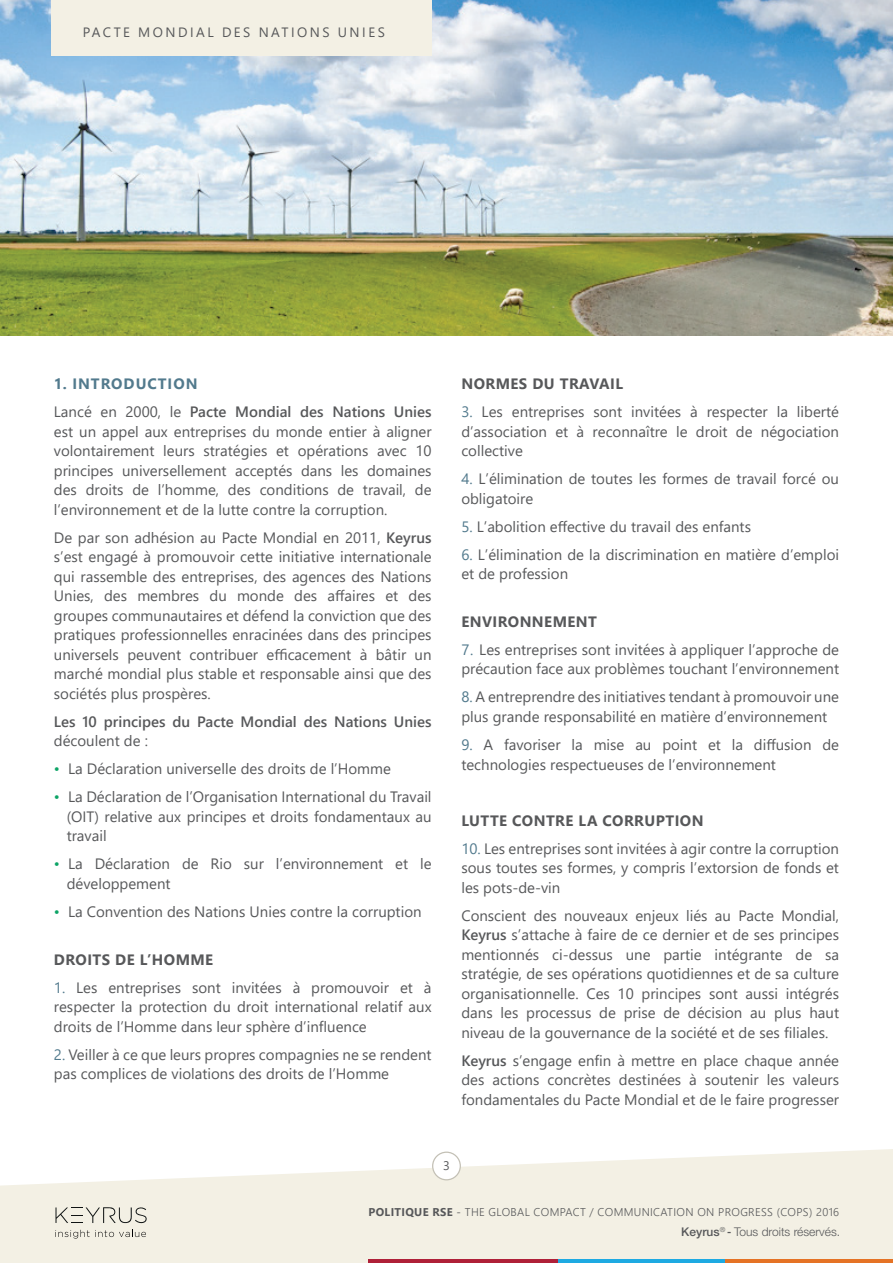
<style>
.page{position:relative;width:893px;height:1263px;background:#fff}
.page>*{position:absolute;margin:0;border:0;box-sizing:border-box;transform-origin:0 0}
.t1{font:15px/19.5px "Segoe UI";color:#57585a;text-align:justify}
.t2{font:600 15px/28px "Segoe UI";color:#57585a}
.t3{font:700 15px "Segoe UI";letter-spacing:.03em;color:#57585a}
.t4{font:13.5px "Segoe UI";letter-spacing:.185em;color:#57585a}
.t5{font:12.45px "Segoe UI";color:#57585a}
.t6{font:300 12px "Helvetica Neue LT Pro";color:#57585a}
.t7{font:300 11.25px "Segoe UI";letter-spacing:.03em;color:#57585a}
.s1{font-weight:700;color:#527a8d}
.s2{font-weight:400}
.s3{font-weight:600}
.s4{color:#0da466}
.s5{color:#527a8d}
.s6{font-weight:700}
.s7{font-weight:500}
.s8{font-weight:500;font-stretch:condensed}
</style>
<div class="page">
<img style="left:0;top:0;width:893px;height:336px">
<div style="left:51px;top:0;width:381px;height:55px;background:#f3f0e4"></div>
<svg style="left:0;top:1149px;width:893px;height:114px;fill:#f3f0e4"></svg>
<svg style="left:56px;top:1207px;width:91px;height:17px;background:#d2d0c6"></svg>
<svg style="left:55px;top:1230px;width:91px;height:8px"></svg>
<hr style="left:368px;top:1259px;width:190px;height:4px;background:#af2038">
<hr style="left:558px;top:1259px;width:167px;height:4px;background:#1eaae2">
<hr style="left:725px;top:1259px;width:168px;height:4px;background:#e57325">
<div style="left:433px;top:1152px;width:27px;height:28px;background:#fff;border-radius:50%"></div>
<div style="left:432px;top:1151px;width:29px;height:29px;border:1px solid #c3c0b5;border-radius:50%"></div>
<p class="t4" style="left:83px;top:22px;width:304px">PACTE MONDIAL DES NATIONS UNIES</p>
<p class="t2" style="left:54px;top:370px;width:379px"><span class="s1">1. INTRODUCTION<br></span><span class="s2">Lancé en 2000, le</span> Pacte Mondial des Nations Unies</p>
<p class="t1" style="left:54px;top:421px;width:379px">est un appel aux entreprises du monde entier à aligner volontairement leurs stratégies et opérations avec 10 principes universellement acceptés dans les domaines des droits de l’homme, des conditions de travail, de l’environnement et de la lutte contre la corruption.</p>
<p class="t1" style="left:54px;top:527px;width:379px">De par son adhésion au Pacte Mondial en 2011, <span class="s3">Keyrus </span>s’est engagé à promouvoir cette initiative internationale qui rassemble des entreprises, des agences des Nations Unies, des membres du monde des affaires et des groupes communautaires et défend la conviction que des pratiques professionnelles enracinées dans des principes universels peuvent contribuer efficacement à bâtir un marché mondial plus stable et responsable ainsi que des sociétés plus prospères.</p>
<p class="t2" style="left:54px;top:707px;width:379px">Les 10 principes du Pacte Mondial des Nations Unies</p>
<p class="t1" style="left:54px;top:731px;width:96px">découlent de :</p>
<p class="t1" style="left:54px;top:759px;width:338px"><span class="s4">•</span> La Déclaration universelle des droits de l’Homme</p>
<p class="t1" style="left:67px;top:787px;width:366px;text-indent:-13px"><span class="s4">•</span> La Déclaration de l’Organisation International du Travail (OIT) relative aux principes et droits fondamentaux au travail</p>
<p class="t1" style="left:67px;top:854px;width:366px;text-indent:-13px"><span class="s4">•</span> La Déclaration de Rio sur l’environnement et le développement</p>
<p class="t1" style="left:54px;top:902px;width:369px"><span class="s4">•</span> La Convention des Nations Unies contre la corruption</p>
<p class="t3" style="left:54px;top:947px;width:12px">DRO</p>
<p class="t3" style="left:87px;top:947px;width:127px">ITS DE L’HOMME</p>
<p class="t1" style="left:54px;top:977px;width:379px"><span class="s5">1.</span> Les entreprises sont invitées à promouvoir et à respecter la protection du droit international relatif aux droits de l’Homme dans leur sphère d’influence</p>
<p class="t1" style="left:54px;top:1044px;width:379px"><span class="s5">2.</span> Veiller à ce que leurs propres compagnies ne se rendent pas complices de violations des droits de l’Homme</p>
<p class="t3" style="left:461px;top:372px;width:12px">NOR</p>
<p class="t3" style="left:496px;top:372px;width:129px">MES DU TRAVAIL</p>
<p class="t1" style="left:461px;top:402px;width:379px"><span class="s5">3.</span> Les entreprises sont invitées à respecter la liberté d’association et à reconnaître le droit de négociation collective</p>
<p class="t1" style="left:461px;top:469px;width:379px"><span class="s5">4.</span> L’élimination de toutes les formes de travail forcé ou obligatoire</p>
<p class="t1" style="left:461px;top:517px;width:291px"><span class="s5">5.</span> L’abolition effective du travail des enfants</p>
<p class="t1" style="left:461px;top:545px;width:379px"><span class="s5">6.</span> L’élimination de la discrimination en matière d’emploi et de profession</p>
<p class="t3" style="left:461px;top:609px;width:49px">ENVIRONN</p>
<p class="t3" style="left:544px;top:609px;width:43px">EMENT</p>
<p class="t1" style="left:461px;top:640px;width:379px"><span class="s5">7.</span> Les entreprises sont invitées à appliquer l’approche de précaution face aux problèmes touchant l’environnement</p>
<p class="t1" style="left:461px;top:687px;width:379px"><span class="s5">8.</span> A entreprendre des initiatives tendant à promouvoir une plus grande responsabilité en matière d’environnement</p>
<p class="t1" style="left:461px;top:735px;width:379px"><span class="s5">9.</span> A favoriser la mise au point et la diffusion de technologies respectueuses de l’environnement</p>
<p class="t3" style="left:461px;top:808px;width:19px">LUTT</p>
<p class="t3" style="left:499px;top:808px;width:25px">E CONTR</p>
<p class="t3" style="left:565px;top:808px;width:49px">E LA CORRU</p>
<p class="t3" style="left:656px;top:808px;width:37px">PTION</p>
<p class="t1" style="left:461px;top:838px;width:379px"><span class="s5">10.</span> Les entreprises sont invitées à agir contre la corruption sous toutes ses formes, y compris l’extorsion de fonds et les pots-de-vin</p>
<p class="t1" style="left:461px;top:905px;width:379px">Conscient des nouveaux enjeux liés au Pacte Mondial, <span class="s3">Keyrus</span> s’attache à faire de ce dernier et de ses principes mentionnés ci-dessus une partie intégrante de sa stratégie, de ses opérations quotidiennes et de sa culture organisationnelle. Ces 10 principes sont aussi intégrés dans les processus de prise de décision au plus haut niveau de la gouvernance de la société et de ses filiales.</p>
<p class="t1" style="left:461px;top:1050px;width:379px"><span class="s3">Keyrus</span> s’engage enfin à mettre en place chaque année des actions concrètes destinées à soutenir les valeurs fondamentales du Pacte Mondial et de le faire progresser</p>
<p class="t5" style="left:443px;top:1156px;width:8px">3</p>
<p class="t7" style="left:368px;top:1202px;width:472px"><span class="s6">POLITIQUE RSE</span> <span class="s2">-</span> THE GLOBAL COMPACT / COMMUNICATION ON PROGRESS (COPS) 2016</p>
<p class="t6" style="left:681px;top:1224px;width:160px"><span class="s7">Keyrus</span><sup>®</sup> <span class="s8">-</span> Tous droits réservés.</p>
</div>
